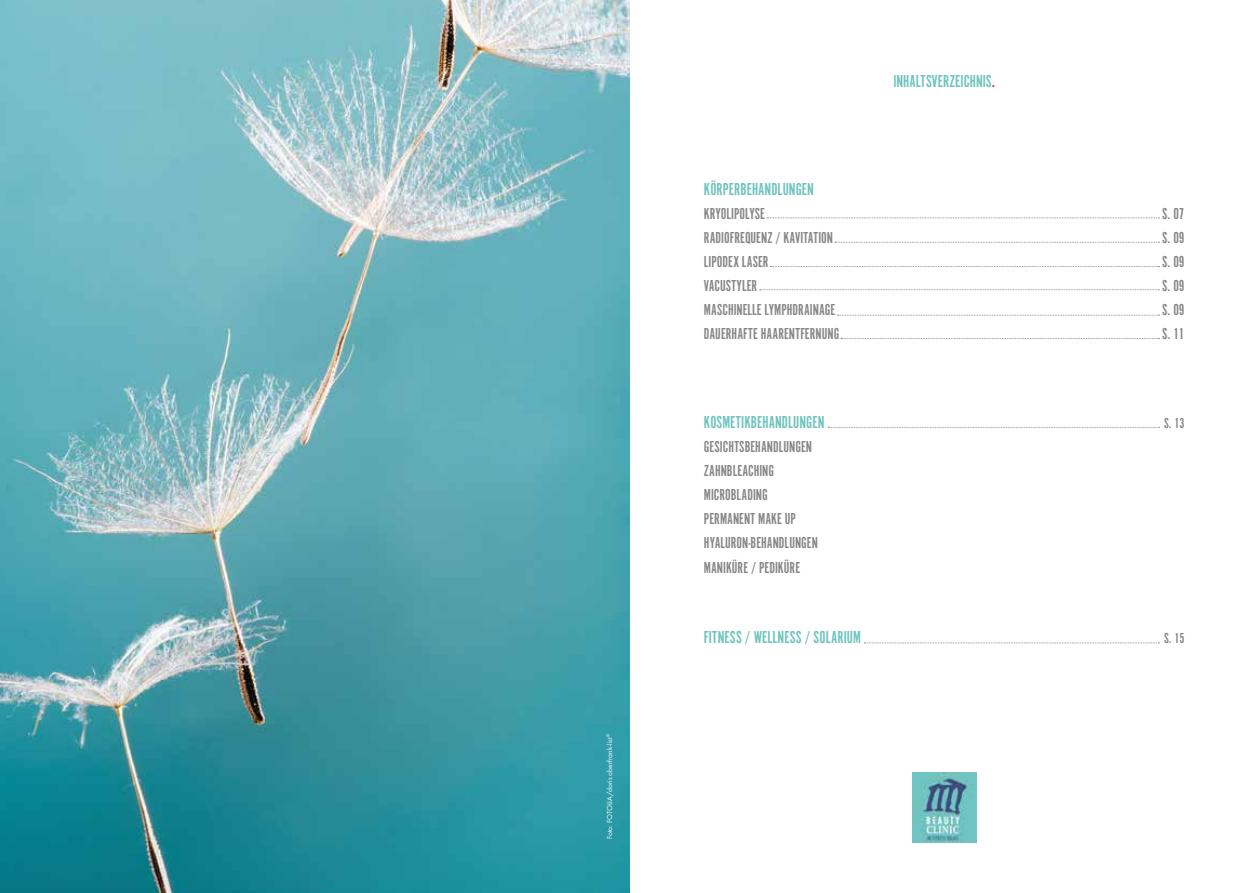
<style>
.page{position:relative;width:1259px;height:893px;background:#fff}
.page>*{position:absolute;margin:0;border:0;box-sizing:border-box;transform-origin:0 0}
.t1{font:18px "Alternate Got No 1 D";color:#6fc4be}
.t2{font:16.5px/24px "Alternate Got No 1 D";color:#878787}
.t3{font:15px "Alternate Got No 1 D";color:#878787}
.t4{font:7.5px "Futura PT";color:#fff}
.s1{color:#e6007d}
</style>
<div class="page">
<img style="left:912px;top:773px;width:64px;height:69px">
<svg style="left:767px;top:218px;width:392px;height:1px"></svg>
<svg style="left:835px;top:242px;width:324px;height:1px"></svg>
<svg style="left:770px;top:266px;width:389px;height:1px"></svg>
<svg style="left:759px;top:289px;width:400px;height:1px"></svg>
<svg style="left:837px;top:315px;width:322px;height:1px"></svg>
<svg style="left:828px;top:427px;width:331px;height:1px"></svg>
<svg style="left:841px;top:338px;width:318px;height:1px"></svg>
<svg style="left:864px;top:642px;width:295px;height:1px"></svg>
<img style="left:0;top:0;width:629px;height:893px">
<p class="t4" style="left:605px;top:839px;width:106px;rotate:-90deg">Foto: FOTOLIA/doris oberfrank-list<sup>©</sup></p>
<p class="t1" style="left:893px;top:72px;width:103px">INHALTSVERZEICHNIS<span class="s1">.</span></p>
<p class="t1" style="left:704px;top:179px;width:111px">KÖRPERBEHANDLUNGEN</p>
<p class="t2" style="left:704px;top:202px;width:63px">KRYOLIPOLYSE</p>
<p class="t2" style="left:1162px;top:202px;width:24px">S. 07</p>
<p class="t2" style="left:704px;top:226px;width:131px">RADIOFREQUENZ / KAVITATION</p>
<p class="t2" style="left:1162px;top:226px;width:24px">S. 09</p>
<p class="t2" style="left:704px;top:250px;width:66px">LIPODEX LASER</p>
<p class="t2" style="left:1162px;top:250px;width:24px">S. 09</p>
<p class="t2" style="left:704px;top:274px;width:55px">VACUSTYLER</p>
<p class="t2" style="left:1162px;top:274px;width:24px">S. 09</p>
<p class="t2" style="left:704px;top:298px;width:133px">MASCHINELLE LYMPHDRAINAGE</p>
<p class="t2" style="left:1162px;top:298px;width:24px">S. 09</p>
<p class="t2" style="left:704px;top:322px;width:137px">DAUERHAFTE HAARENTFERNUNG</p>
<p class="t2" style="left:1162px;top:322px;width:24px">S. 11</p>
<p class="t1" style="left:704px;top:413px;width:122px">KOSMETIKBEHANDLUNGEN</p>
<p class="t3" style="left:1164px;top:415px;width:22px">S. 13</p>
<p class="t2" style="left:704px;top:435px;width:115px">GESICHTSBEHANDLUNGEN<br>ZAHNBLEACHING<br>MICROBLADING<br>PERMANENT MAKE UP<br>HYALURON-BEHANDLUNGEN<br>MANIKÜRE / PEDIKÜRE</p>
<p class="t1" style="left:704px;top:627px;width:158px">FITNESS / WELLNESS / SOLARIUM</p>
<p class="t3" style="left:1164px;top:630px;width:22px">S. 15</p>
</div>
